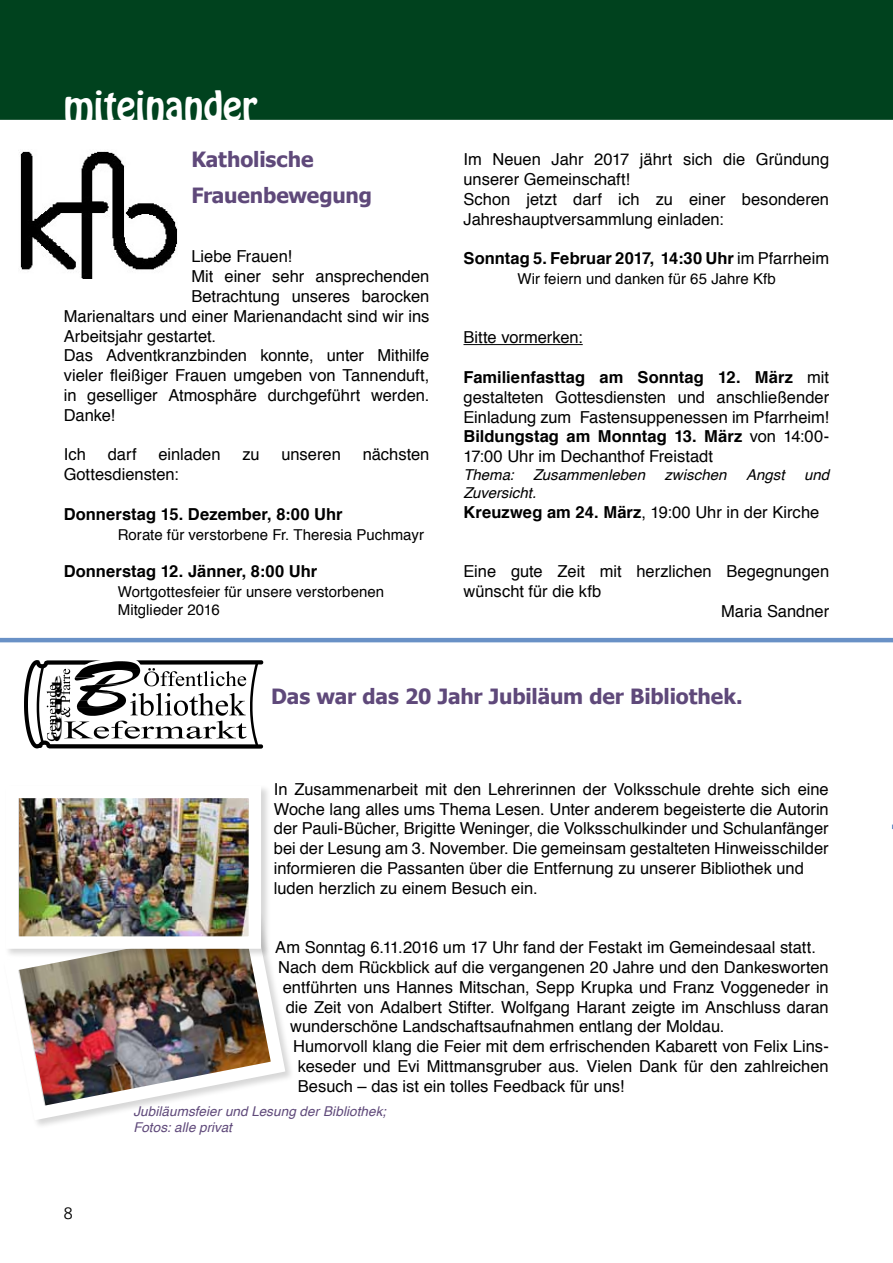
<style>
.page{position:relative;width:893px;height:1263px;background:#fff}
.page>*{position:absolute;margin:0;border:0;box-sizing:border-box;transform-origin:0 0}
.t1{font:36px "Hobo Std";color:#fff}
.t2{font:700 21px/36px "Tahoma";letter-spacing:-.005em;color:#5f497a}
.t3{font:16.5px/19.8px "Helvetica";color:#000}
.t4{font:700 16.5px "Helvetica";letter-spacing:.005em;color:#000}
.t5{font:15px/18px "Helvetica";color:#000}
.t6{font:italic 15px "Helvetica";color:#000}
.t7{font:15px "Euphemia UCAS";color:#000}
.t8{font:13.8px "Times";letter-spacing:-.31em;color:#000;scale:2.66 1}
.t9{font:italic 13.5px/16.2px "Helvetica";letter-spacing:.005em;color:#5f497a}
.s1{font-weight:400}
.s2{font-weight:700}
</style>
<div class="page">
<div style="left:0;top:0;width:893px;height:120px;background:#00421e"></div>
<img style="left:19px;top:151px;width:158px;height:128px">
<hr style="left:463px;top:344px;width:120px;height:1px;background:#000">
<img style="left:18px;top:958px;width:273px;height:168px">
<hr style="left:0;top:638px;width:893px;height:4px;background:#6991c6">
<svg style="left:24px;top:660px;width:239px;height:89px"></svg>
<div style="left:5px;top:785px;width:266px;height:173px;background:#000;opacity:.16"></div>
<img style="left:19px;top:799px;width:229px;height:137px">
<h1 class="t1" style="left:64px;top:81px;width:195px">miteinander</h1>
<p class="t2" style="left:191px;top:140px;width:182px">Katholische<br>Frauenbewegung</p>
<p class="t3" style="left:191px;top:247px;width:102px">Liebe Frauen!</p>
<p class="t3" style="left:191px;top:267px;width:240px">Mit einer sehr ansprechenden</p>
<p class="t3" style="left:191px;top:287px;width:240px">Betrachtung unseres barocken</p>
<p class="t3" style="left:64px;top:307px;width:367px">Marienaltars und einer Marienandacht sind wir ins</p>
<p class="t3" style="left:64px;top:326px;width:154px">Arbeitsjahr gestartet.</p>
<p class="t3" style="left:64px;top:346px;width:367px">Das Adventkranzbinden konnte, unter Mithilfe</p>
<p class="t3" style="left:64px;top:366px;width:367px">vieler fleißiger Frauen umgeben von Tannenduft,</p>
<p class="t3" style="left:64px;top:386px;width:367px">in geselliger Atmosphäre durchgeführt werden.</p>
<p class="t3" style="left:64px;top:406px;width:53px">Danke!</p>
<p class="t3" style="left:64px;top:445px;width:24px">Ich</p>
<p class="t3" style="left:108px;top:445px;width:30px">darf</p>
<p class="t3" style="left:158px;top:445px;width:64px">einladen</p>
<p class="t3" style="left:242px;top:445px;width:19px">zu</p>
<p class="t3" style="left:281px;top:445px;width:61px">unseren</p>
<p class="t3" style="left:363px;top:445px;width:68px">nächsten</p>
<p class="t3" style="left:64px;top:465px;width:116px">Gottesdiensten:</p>
<p class="t4" style="left:64px;top:501px;width:280px">Donnerstag 15. Dezember, 8:00 Uhr</p>
<p class="t5" style="left:118px;top:526px;width:308px">Rorate für verstorbene Fr. Theresia Puchmayr</p>
<p class="t4" style="left:64px;top:558px;width:255px">Donnerstag 12. Jänner, 8:00 Uhr</p>
<p class="t5" style="left:118px;top:583px;width:268px">Wortgottesfeier für unsere verstorbenen<br>Mitglieder 2016</p>
<p class="t3" style="left:463px;top:150px;width:367px">Im Neuen Jahr 2017 jährt sich die Gründung unserer Gemeinschaft!<br>Schon jetzt darf ich zu einer besonderen Jahreshauptversammlung einladen:</p>
<p class="t4" style="left:463px;top:245px;width:367px">Sonntag 5. Februar 2017, 14:30 Uhr <span class="s1">im Pfarrheim</span></p>
<p class="t5" style="left:517px;top:270px;width:260px">Wir feiern und danken für 65 Jahre Kfb</p>
<p class="t3" style="left:463px;top:328px;width:121px">Bitte vormerken:</p>
<p class="t3" style="left:463px;top:368px;width:367px;text-align:justify"><span class="s2">Familienfasttag am Sonntag 12. März</span> mit gestalteten Gottesdiensten und anschließender Einladung zum Fastensuppenessen im Pfarrheim!<br><span class="s2">Bildungstag am Monntag 13. März</span> von 14:00- 17:00 Uhr im Dechanthof Freistadt</p>
<p class="t6" style="left:463px;top:463px;width:52px">Thema:</p>
<p class="t6" style="left:533px;top:463px;width:113px">Zusammenleben</p>
<p class="t6" style="left:664px;top:463px;width:64px">zwischen</p>
<p class="t6" style="left:746px;top:463px;width:40px">Angst</p>
<p class="t6" style="left:804px;top:463px;width:27px">und</p>
<p class="t6" style="left:463px;top:481px;width:74px">Zuversicht.</p>
<p class="t3" style="left:463px;top:503px;width:357px"><span class="s2">Kreuzweg am 24. März</span>, 19:00 Uhr in der Kirche</p>
<p class="t3" style="left:463px;top:562px;width:367px">Eine gute Zeit mit herzlichen Begegnungen</p>
<p class="t3" style="left:463px;top:582px;width:139px">wünscht für die kfb</p>
<p class="t3" style="left:721px;top:602px;width:110px">Maria Sandner</p>
<p class="t8" style="left:44px;top:742px;width:27px;rotate:-90deg">Gemeinde</p>
<p class="t7" style="left:64px;top:1203px;width:10px">8</p>
<p class="t2" style="left:271px;top:677px;width:473px">Das war das 20 Jahr Jubiläum der Bibliothek.</p>
<p class="t3" style="left:274px;top:780px;width:556px">In Zusammenarbeit mit den Lehrerinnen der Volksschule drehte sich eine Woche lang alles ums Thema Lesen. Unter anderem begeisterte die Autorin der Pauli-Bücher, Brigitte Weninger, die Volksschulkinder und Schulanfänger bei der Lesung am 3. November. Die gemeinsam gestalteten Hinweisschilder informieren die Passanten über die Entfernung zu unserer Bibliothek und luden herzlich zu einem Besuch ein.</p>
<p class="t3" style="left:275px;top:938px;width:542px">Am Sonntag 6.11.2016 um 17 Uhr fand der Festakt im Gemeindesaal statt.</p>
<p class="t3" style="left:278px;top:958px;width:552px">Nach dem Rückblick auf die vergangenen 20 Jahre und den Dankesworten</p>
<p class="t3" style="left:283px;top:978px;width:547px">entführten uns Hannes Mitschan, Sepp Krupka und Franz Voggeneder in</p>
<p class="t3" style="left:286px;top:997px;width:544px">die Zeit von Adalbert Stifter. Wolfgang Harant zeigte im Anschluss daran</p>
<p class="t3" style="left:290px;top:1017px;width:436px">wunderschöne Landschaftsaufnahmen entlang der Moldau.</p>
<p class="t3" style="left:293px;top:1037px;width:537px">Humorvoll klang die Feier mit dem erfrischenden Kabarett von Felix Lins-</p>
<p class="t3" style="left:298px;top:1057px;width:532px">keseder und Evi Mittmansgruber aus. Vielen Dank für den zahlreichen</p>
<p class="t3" style="left:298px;top:1077px;width:328px">Besuch – das ist ein tolles Feedback für uns!</p>
<p class="t9" style="left:133px;top:1104px;width:254px">Jubiläumsfeier und Lesung der Bibliothek;<br>Fotos: alle privat</p>
</div>
